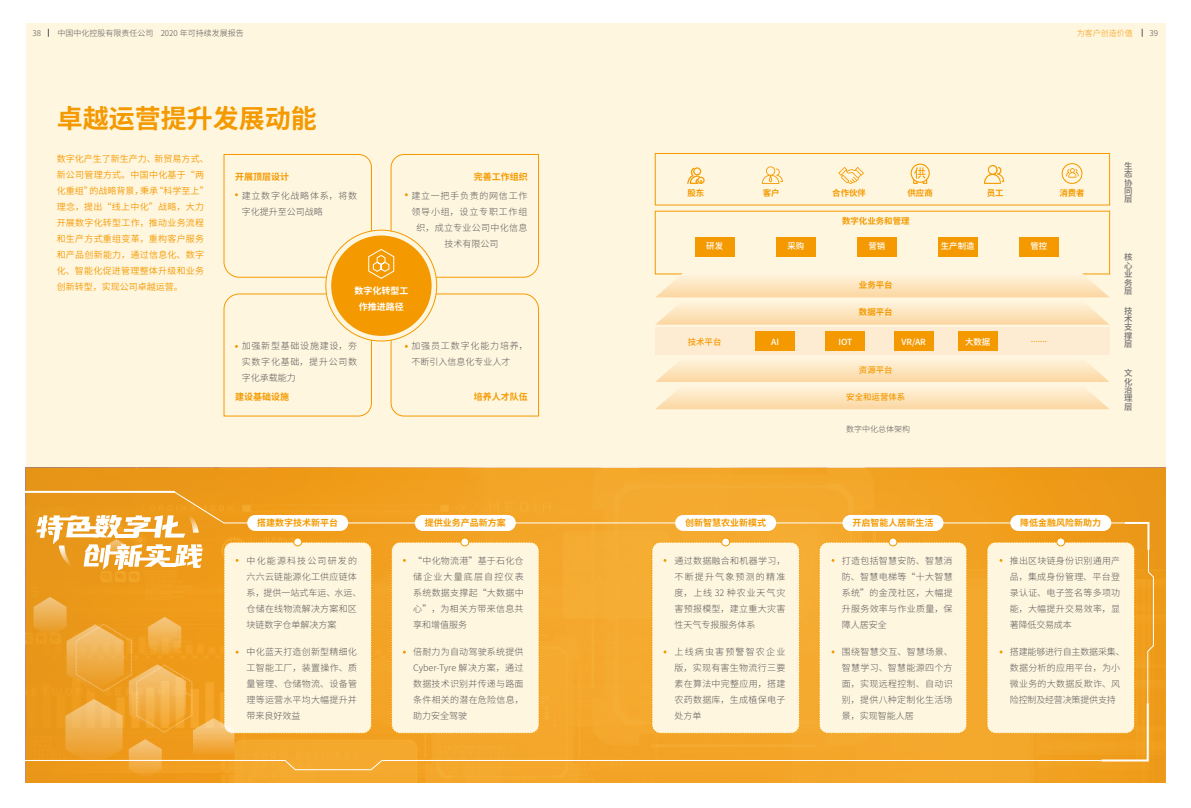
<style>
.page{position:relative;width:1191px;height:808px;background:#fff}
.page>*{position:absolute;margin:0;border:0;box-sizing:border-box;transform-origin:0 0}
.t1{font:700 26px "Source Han Sans CN";color:#f49a00}
.t2{font:300 9px/16px "Source Han Sans CN";letter-spacing:.03em;color:#595757;text-align:justify}
.t3{font:9px/16px "Source Han Sans CN";letter-spacing:.025em;color:#f49a00}
.t4{font:700 9px "Source Han Sans CN";color:#f49a00}
.t5{font:300 9px/16px "Source Han Sans CN";letter-spacing:-.02em;color:#595757}
.t6{font:300 9px/16px "Source Han Sans CN";letter-spacing:.08em;color:#595757;text-align:center}
.t7{font:300 9px/16px "Source Han Sans CN";letter-spacing:.085em;color:#595757}
.t8{font:700 9px/16px "Source Han Sans CN";color:#fff;text-align:center}
.t9{font:700 8.4px "Source Han Sans CN";color:#f49a00}
.t10{font:500 8.4px "Source Han Sans CN";color:#fff}
.t11{font:500 8.4px/8.4px "Source Han Sans CN";color:#727171;text-align:justify}
.t12{font:500 8.4px "Source Han Sans CN";color:#f49a00}
.t13{font:8.4px "Source Han Sans CN";color:#f49a00}
.t14{font:300 8px "Source Han Sans CN";color:#595757}
.t15{font:300 8px "Source Han Sans CN";color:#f49a00}
</style>
<div class="page">
<div style="left:26px;top:23px;width:1139px;height:457px;background:#fff6e0"></div>
<svg style="left:26px;top:468px;width:1139px;height:314px;background:#ef9e1f"></svg>
<div style="left:331px;top:236px;width:100px;height:100px;background:#f49a00;border-radius:50%"></div>
<svg style="left:223px;top:293px;width:149px;height:123px"></svg>
<svg style="left:223px;top:154px;width:316px;height:125px"></svg>
<svg style="left:390px;top:293px;width:149px;height:123px"></svg>
<svg style="left:25px;top:491px;width:1128px;height:288px;background:#f7ca7f"></svg>
<div style="left:695px;top:237px;width:39px;height:19px;background:#f49a00"></div>
<div style="left:776px;top:237px;width:39px;height:19px;background:#f49a00"></div>
<div style="left:857px;top:237px;width:39px;height:19px;background:#f49a00"></div>
<div style="left:938px;top:237px;width:39px;height:19px;background:#f49a00"></div>
<div style="left:1019px;top:237px;width:39px;height:19px;background:#f49a00"></div>
<div style="left:655px;top:153px;width:454px;height:52px;border:1px solid #f49a00"></div>
<div style="left:655px;top:327px;width:454px;height:27px;background:#feecd2"></div>
<svg style="left:655px;top:273px;width:454px;height:52px"></svg>
<svg style="left:655px;top:362px;width:454px;height:47px"></svg>
<svg style="left:762px;top:166px;width:21px;height:18px"></svg>
<svg style="left:687px;top:167px;width:17px;height:17px"></svg>
<svg style="left:838px;top:167px;width:26px;height:17px"></svg>
<svg style="left:910px;top:164px;width:19px;height:20px"></svg>
<svg style="left:984px;top:165px;width:20px;height:19px"></svg>
<svg style="left:1061px;top:163px;width:21px;height:21px"></svg>
<div style="left:755px;top:331px;width:39px;height:20px;background:#f49a00"></div>
<div style="left:825px;top:331px;width:40px;height:20px;background:#f49a00"></div>
<div style="left:894px;top:331px;width:39px;height:20px;background:#f49a00"></div>
<div style="left:958px;top:331px;width:39px;height:20px;background:#f49a00"></div>
<p class="t14" style="left:32px;top:28px;width:10px">38</p>
<p class="t14" style="left:58px;top:28px;width:188px">中国中化控股有限责任公司 2020 年可持续发展报告</p>
<p class="t15" style="left:1077px;top:28px;width:57px">为客户创造价值</p>
<p class="t14" style="left:1149px;top:28px;width:10px">39</p>
<h1 class="t1" style="left:57px;top:104px;width:261px">卓越运营提升发展动能</h1>
<p class="t3" style="left:57px;top:151px;width:153px">数字化产生了新生产力、新贸易方式、新公司管理方式。中国中化基于“两化重组”的战略背景，秉承“科学至上”理念，提出“线上中化”战略，大力开展数字化转型工作，推动业务流程和生产方式重组变革，重构客户服务和产品创新能力，通过信息化、数字化、智能化促进管理整体升级和业务创新转型，实现公司卓越运营。</p>
<p class="t4" style="left:474px;top:172px;width:55px">完善工作组织</p>
<p class="t4" style="left:235px;top:172px;width:55px">开展顶层设计</p>
<p class="t7" style="left:242px;top:188px;width:117px">建立数字化战略体系，将数字化提升至公司战略</p>
<p class="t6" style="left:411px;top:188px;width:118px">建立一把手负责的网信工作领导小组，设立专职工作组织，成立专业公司中化信息技术有限公司</p>
<p class="t8" style="left:354px;top:282px;width:55px">数字化转型工作推进路径</p>
<p class="t2" style="left:242px;top:338px;width:117px">加强新型基础设施建设，夯实数字化基础，提升公司数字化承载能力</p>
<p class="t4" style="left:235px;top:391px;width:55px">建设基础设施</p>
<p class="t2" style="left:411px;top:338px;width:118px">加强员工数字化能力培养，不断引入信息化专业人才</p>
<p class="t4" style="left:474px;top:391px;width:55px">培养人才队伍</p>
<p class="t9" style="left:687px;top:188px;width:18px">股东</p>
<p class="t9" style="left:763px;top:188px;width:18px">客户</p>
<p class="t9" style="left:832px;top:188px;width:35px">合作伙伴</p>
<p class="t9" style="left:907px;top:188px;width:27px">供应商</p>
<p class="t9" style="left:986px;top:188px;width:18px">员工</p>
<p class="t9" style="left:1059px;top:188px;width:27px">消费者</p>
<p class="t9" style="left:842px;top:216px;width:69px">数字化业务和管理</p>
<p class="t10" style="left:706px;top:242px;width:18px">研发</p>
<p class="t10" style="left:787px;top:242px;width:18px">采购</p>
<p class="t10" style="left:868px;top:242px;width:18px">营销</p>
<p class="t10" style="left:940px;top:241px;width:35px">生产制造</p>
<p class="t10" style="left:1030px;top:242px;width:18px">管控</p>
<p class="t9" style="left:859px;top:280px;width:35px">业务平台</p>
<p class="t9" style="left:859px;top:308px;width:35px">数据平台</p>
<p class="t12" style="left:687px;top:337px;width:35px">技术平台</p>
<p class="t13" style="left:1030px;top:334px;width:18px">.......</p>
<p class="t10" style="left:771px;top:337px;width:9px">AI</p>
<p class="t10" style="left:838px;top:337px;width:15px">IOT</p>
<p class="t10" style="left:901px;top:337px;width:26px">VR/AR</p>
<p class="t10" style="left:965px;top:337px;width:27px">大数据</p>
<p class="t12" style="left:859px;top:365px;width:35px">资源平台</p>
<p class="t12" style="left:846px;top:392px;width:61px">安全和运营体系</p>
<p class="t14" style="left:846px;top:424px;width:65px">数字中化总体架构</p>
<p class="t11" style="left:1124px;top:161px;width:10px">生态协同层</p>
<p class="t11" style="left:1124px;top:253px;width:10px">核心业务层</p>
<p class="t11" style="left:1124px;top:306px;width:10px">技术支撑层</p>
<p class="t11" style="left:1124px;top:369px;width:10px">文化治理层</p>
<p class="t4" style="left:257px;top:518px;width:82px">搭建数字技术新平台</p>
<p class="t4" style="left:425px;top:518px;width:82px">提供业务产品新方案</p>
<p class="t4" style="left:685px;top:518px;width:82px">创新智慧农业新模式</p>
<p class="t4" style="left:852px;top:518px;width:82px">开启智能人居新生活</p>
<p class="t4" style="left:1020px;top:518px;width:82px">降低金融风险新助力</p>
<p class="t2" style="left:246px;top:553px;width:116px;text-align:left">中化能源科技公司研发的六六云链能源化工供应链体系，提供一站式车运、水运、仓储在线物流解决方案和区块链数字仓单解决方案</p>
<p class="t2" style="left:246px;top:644px;width:112px">中化蓝天打造创新型精细化工智能工厂，装置操作、质量管理、仓储物流、设备管理等运营水平均大幅提升并带来良好效益</p>
<p class="t2" style="left:413px;top:553px;width:112px">“中化物流港”基于石化仓储企业大量底层自控仪表系统数据支撑起“大数据中心”，为相关方带来信息共享和增值服务</p>
<p class="t2" style="left:413px;top:644px;width:112px">倍耐力为自动驾驶系统提供Cyber-Tyre 解决方案，通过数据技术识别并传递与路面条件相关的潜在危险信息，助力安全驾驶</p>
<p class="t2" style="left:674px;top:553px;width:112px">通过数据融合和机器学习，不断提升气象预测的精准度，上线 32 种农业天气灾害预报模型，建立重大灾害性天气专报服务体系</p>
<p class="t2" style="left:674px;top:644px;width:112px">上线病虫害预警智农企业版，实现有害生物流行三要素在算法中完整应用，搭建农药数据库，生成植保电子处方单</p>
<p class="t2" style="left:842px;top:553px;width:112px">打造包括智慧安防、智慧消防、智慧电梯等“十大智慧系统”的金茂社区，大幅提升服务效率与作业质量，保障人居安全</p>
<p class="t2" style="left:842px;top:644px;width:112px">围绕智慧交互、智慧场景、智慧学习、智慧能源四个方面，实现远程控制、自动识别，提供八种定制化生活场景，实现智能人居</p>
<p class="t2" style="left:1009px;top:553px;width:112px">推出区块链身份识别通用产品，集成身份管理、平台登录认证、电子签名等多项功能，大幅提升交易效率，显著降低交易成本</p>
<p class="t5" style="left:1009px;top:644px;width:116px">搭建能够进行自主数据采集、数据分析的应用平台，为小微业务的大数据反欺诈、风险控制及经营决策提供支持</p>
</div>
